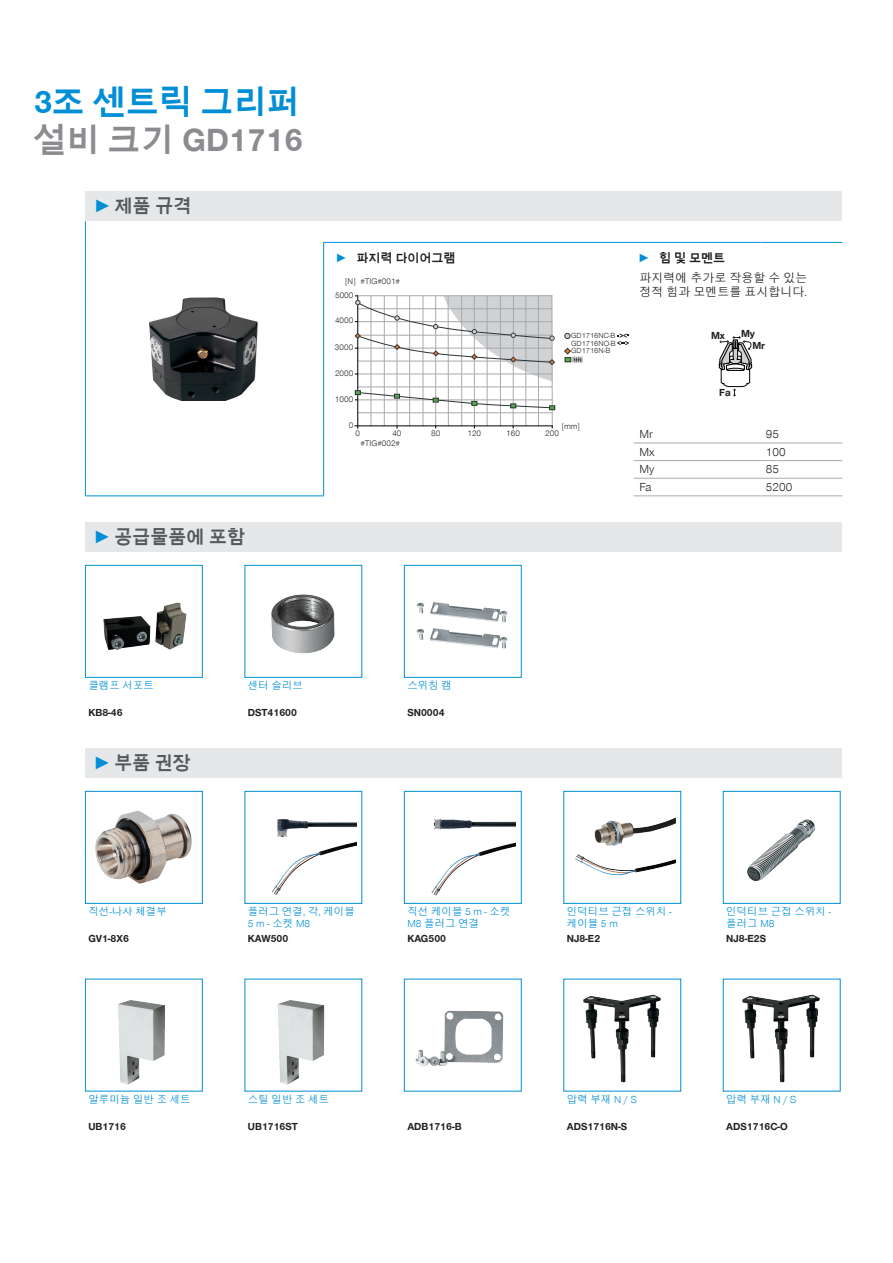
<style>
.page{position:relative;width:893px;height:1263px;background:#fff}
.page>*{position:absolute;margin:0;border:0;box-sizing:border-box;transform-origin:0 0}
.CB_AF_Headline_22_25{font:700 33px/37.5px "Zimmer Group Sans Global";color:#8a8c8f}
.t1{font:700 18px "Zimmer Group Sans Global";color:#57585a}
.CB_AF_Tabellentext_B{font:300 12px/13.5px "Zimmer Group Sans Global";color:#231f20}
.t2{font:700 12px "Zimmer Group Sans Global";color:#231f20}
.CB_AF_Text_7{font:300 10.5px/12px "Zimmer Group Sans Global";color:#008fd5}
.CB_AF_Text_7-2{font:700 10.5px "Zimmer Group Sans Global";color:#231f20}
.t3{font:700 10.5px/12.3px "Zimmer Group Sans";color:#231f20}
.t4{font:300 8.4px "Zimmer Group Sans";color:#231f20}
.t5{font:300 8.4px "Zimmer Group Sans Global";color:#231f20}
.t6{font:300 7.65px/7.6px "Zimmer Group Sans";color:#231f20;text-align:justify}
.s1{color:#008fd5}
.s2{font-family:"Zimmer Group Sans";color:#008fd5}
</style>
<div class="page">
<div style="left:85px;top:191px;width:757px;height:30px;background:#e6e7e9"></div>
<hr style="left:85px;top:495px;width:239px;height:1px;background:#008fd5">
<hr style="left:323px;top:242px;width:311px;height:1px;background:#008fd5">
<hr style="left:634px;top:242px;width:126px;height:1px;background:#008fd5">
<hr style="left:760px;top:242px;width:82px;height:1px;background:#008fd5">
<hr style="left:634px;top:443px;width:126px;height:1px;background:#a8a9ad">
<hr style="left:760px;top:443px;width:82px;height:1px;background:#a8a9ad">
<hr style="left:634px;top:460px;width:126px;height:1px;background:#a8a9ad">
<hr style="left:760px;top:460px;width:82px;height:1px;background:#a8a9ad">
<hr style="left:634px;top:478px;width:126px;height:1px;background:#a8a9ad">
<hr style="left:760px;top:478px;width:82px;height:1px;background:#a8a9ad">
<svg style="left:323px;top:243px;width:1px;height:27px"></svg>
<hr style="left:85px;top:270px;width:1px;height:32px;background:#008fd5">
<hr style="left:323px;top:270px;width:1px;height:32px;background:#008fd5">
<hr style="left:85px;top:302px;width:1px;height:123px;background:#008fd5">
<hr style="left:323px;top:302px;width:1px;height:123px;background:#008fd5">
<svg style="left:85px;top:425px;width:1px;height:70px"></svg>
<svg style="left:323px;top:425px;width:1px;height:70px"></svg>
<svg style="left:85px;top:221px;width:1px;height:49px"></svg>
<hr style="left:634px;top:495px;width:126px;height:1px;background:#a8a9ad">
<hr style="left:760px;top:495px;width:82px;height:1px;background:#a8a9ad">
<img style="left:149px;top:297px;width:109px;height:104px">
<hr style="left:358px;top:412px;width:194px;height:1px;background:#a8a9ad">
<hr style="left:358px;top:387px;width:194px;height:1px;background:#a8a9ad">
<hr style="left:371px;top:296px;width:1px;height:130px;background:#a8a9ad">
<hr style="left:384px;top:296px;width:1px;height:130px;background:#a8a9ad">
<hr style="left:397px;top:296px;width:1px;height:130px;background:#a8a9ad">
<hr style="left:423px;top:296px;width:1px;height:130px;background:#a8a9ad">
<hr style="left:435px;top:296px;width:1px;height:130px;background:#a8a9ad">
<hr style="left:448px;top:296px;width:1px;height:130px;background:#a8a9ad">
<hr style="left:474px;top:296px;width:1px;height:130px;background:#a8a9ad">
<hr style="left:487px;top:296px;width:1px;height:130px;background:#a8a9ad">
<hr style="left:500px;top:296px;width:1px;height:130px;background:#a8a9ad">
<hr style="left:526px;top:296px;width:1px;height:130px;background:#a8a9ad">
<hr style="left:538px;top:296px;width:1px;height:130px;background:#a8a9ad">
<hr style="left:409px;top:296px;width:1px;height:130px;background:#a8a9ad">
<hr style="left:461px;top:296px;width:1px;height:130px;background:#a8a9ad">
<hr style="left:513px;top:296px;width:1px;height:130px;background:#a8a9ad">
<hr style="left:552px;top:296px;width:1px;height:130px;background:#a8a9ad">
<hr style="left:355px;top:425px;width:197px;height:1px;background:#000">
<hr style="left:357px;top:296px;width:1px;height:132px;background:#000">
<svg style="left:355px;top:390px;width:200px;height:20px"></svg>
<svg style="left:354px;top:295px;width:201px;height:86px"></svg>
<svg style="left:564px;top:333px;width:6px;height:6px"></svg>
<svg style="left:564px;top:348px;width:18px;height:15px"></svg>
<svg style="left:617px;top:333px;width:12px;height:12px"></svg>
<svg style="left:718px;top:336px;width:34px;height:61px"></svg>
<div style="left:85px;top:522px;width:757px;height:29px;background:#e6e7e9"></div>
<svg style="left:85px;top:565px;width:118px;height:113px"></svg>
<svg style="left:244px;top:565px;width:119px;height:113px"></svg>
<svg style="left:404px;top:565px;width:118px;height:113px"></svg>
<div style="left:85px;top:748px;width:757px;height:29px;background:#e6e7e9"></div>
<svg style="left:85px;top:791px;width:118px;height:113px"></svg>
<svg style="left:244px;top:791px;width:119px;height:113px"></svg>
<svg style="left:404px;top:791px;width:118px;height:113px"></svg>
<svg style="left:563px;top:791px;width:118px;height:113px"></svg>
<svg style="left:722px;top:791px;width:119px;height:113px"></svg>
<svg style="left:85px;top:978px;width:118px;height:114px"></svg>
<svg style="left:244px;top:978px;width:119px;height:114px"></svg>
<svg style="left:404px;top:978px;width:118px;height:114px"></svg>
<svg style="left:563px;top:978px;width:118px;height:114px"></svg>
<svg style="left:722px;top:978px;width:119px;height:114px"></svg>
<p class="CB_AF_Headline_22_25" style="left:34px;top:83px;width:270px"><span class="s1">3조 센트릭 그리퍼 </span>설비 크기 GD1716</p>
<p class="t1" style="left:94px;top:195px;width:99px"><span class="s2">►</span> 제품 규격</p>
<p class="t1" style="left:94px;top:526px;width:153px"><span class="s2">►</span> 공급물품에 포함</p>
<p class="t2" style="left:336px;top:250px;width:122px"><span class="s1">►</span> 파지력 다이어그램</p>
<p class="t2" style="left:638px;top:250px;width:89px"><span class="s2">►</span> 힘 및 모멘트</p>
<p class="t5" style="left:345px;top:276px;width:12px">[N]</p>
<p class="CB_AF_Tabellentext_B" style="left:639px;top:271px;width:169px">파지력에 추가로 작용할 수 있는 정적 힘과 모멘트를 표시합니다.</p>
<p class="t5" style="left:360px;top:276px;width:41px">#TIG#001#</p>
<p class="t4" style="left:335px;top:290px;width:20px">5000</p>
<p class="t4" style="left:335px;top:315px;width:20px">4000</p>
<p class="t4" style="left:335px;top:342px;width:20px">3000</p>
<p class="t4" style="left:335px;top:368px;width:20px">2000</p>
<p class="t4" style="left:335px;top:394px;width:20px">1000</p>
<p class="t4" style="left:349px;top:420px;width:6px">0</p>
<p class="t4" style="left:355px;top:428px;width:6px">0</p>
<p class="t6" style="left:571px;top:331px;width:46px">GD1716NC-B GD1716NO-B GD1716N-B</p>
<p class="t5" style="left:562px;top:421px;width:20px">[mm]</p>
<p class="t4" style="left:431px;top:428px;width:11px">80</p>
<p class="t4" style="left:467px;top:428px;width:15px">120</p>
<p class="t4" style="left:545px;top:428px;width:15px">200</p>
<p class="t4" style="left:392px;top:428px;width:11px">40</p>
<p class="t4" style="left:506px;top:428px;width:15px">160</p>
<p class="t5" style="left:360px;top:438px;width:41px">#TIG#002#</p>
<p class="t3" style="left:711px;top:329px;width:15px">Mx</p>
<p class="t3" style="left:752px;top:327px;width:14px;text-indent:-11px">My<br>Mr</p>
<p class="t3" style="left:719px;top:386px;width:13px">Fa</p>
<p class="CB_AF_Tabellentext_B" style="left:639px;top:427px;width:15px">Mr</p>
<p class="CB_AF_Tabellentext_B" style="left:766px;top:427px;width:15px">95</p>
<p class="CB_AF_Tabellentext_B" style="left:639px;top:445px;width:17px">Mx</p>
<p class="CB_AF_Tabellentext_B" style="left:766px;top:445px;width:21px">100</p>
<p class="CB_AF_Tabellentext_B" style="left:639px;top:462px;width:16px">My</p>
<p class="CB_AF_Tabellentext_B" style="left:766px;top:462px;width:15px">85</p>
<p class="CB_AF_Tabellentext_B" style="left:639px;top:480px;width:14px">Fa</p>
<p class="CB_AF_Tabellentext_B" style="left:766px;top:480px;width:28px">5200</p>
<p class="CB_AF_Text_7" style="left:88px;top:679px;width:67px">클램프 서포트</p>
<p class="CB_AF_Text_7" style="left:248px;top:679px;width:57px">센터 슬리브</p>
<p class="CB_AF_Text_7" style="left:407px;top:679px;width:46px">스위칭 캠</p>
<p class="CB_AF_Text_7-2" style="left:88px;top:706px;width:36px">KB8-46</p>
<p class="CB_AF_Text_7-2" style="left:248px;top:706px;width:51px">DST41600</p>
<p class="CB_AF_Text_7-2" style="left:407px;top:706px;width:39px">SN0004</p>
<p class="t1" style="left:94px;top:752px;width:99px"><span class="s2">►</span> 부품 권장</p>
<p class="CB_AF_Text_7" style="left:88px;top:905px;width:80px">직선-나사 체결부</p>
<p class="CB_AF_Text_7" style="left:248px;top:905px;width:109px">플러그 연결, 각, 케이블<br>5 m - 소켓 M8</p>
<p class="CB_AF_Text_7" style="left:407px;top:905px;width:105px">직선 케이블 5 m - 소켓<br>M8 플러그 연결</p>
<p class="CB_AF_Text_7" style="left:567px;top:905px;width:106px">인덕티브 근접 스위치 - 케이블 5 m</p>
<p class="CB_AF_Text_7" style="left:726px;top:905px;width:106px">인덕티브 근접 스위치 - 플러그 M8</p>
<p class="CB_AF_Text_7-2" style="left:88px;top:932px;width:42px">GV1-8X6</p>
<p class="CB_AF_Text_7-2" style="left:248px;top:932px;width:42px">KAW500</p>
<p class="CB_AF_Text_7-2" style="left:407px;top:932px;width:40px">KAG500</p>
<p class="CB_AF_Text_7-2" style="left:567px;top:932px;width:35px">NJ8-E2</p>
<p class="CB_AF_Text_7-2" style="left:726px;top:932px;width:41px">NJ8-E2S</p>
<p class="CB_AF_Text_7" style="left:88px;top:1093px;width:104px">알루미늄 일반 조 세트</p>
<p class="CB_AF_Text_7" style="left:248px;top:1093px;width:83px">스틸 일반 조 세트</p>
<p class="CB_AF_Text_7" style="left:567px;top:1093px;width:72px">압력 부재 N / S</p>
<p class="CB_AF_Text_7" style="left:726px;top:1093px;width:72px">압력 부재 N / S</p>
<p class="CB_AF_Text_7-2" style="left:88px;top:1120px;width:39px">UB1716</p>
<p class="CB_AF_Text_7-2" style="left:248px;top:1120px;width:52px">UB1716ST</p>
<p class="CB_AF_Text_7-2" style="left:407px;top:1120px;width:56px">ADB1716-B</p>
<p class="CB_AF_Text_7-2" style="left:567px;top:1120px;width:62px">ADS1716N-S</p>
<p class="CB_AF_Text_7-2" style="left:726px;top:1120px;width:63px">ADS1716C-O</p>
</div>
